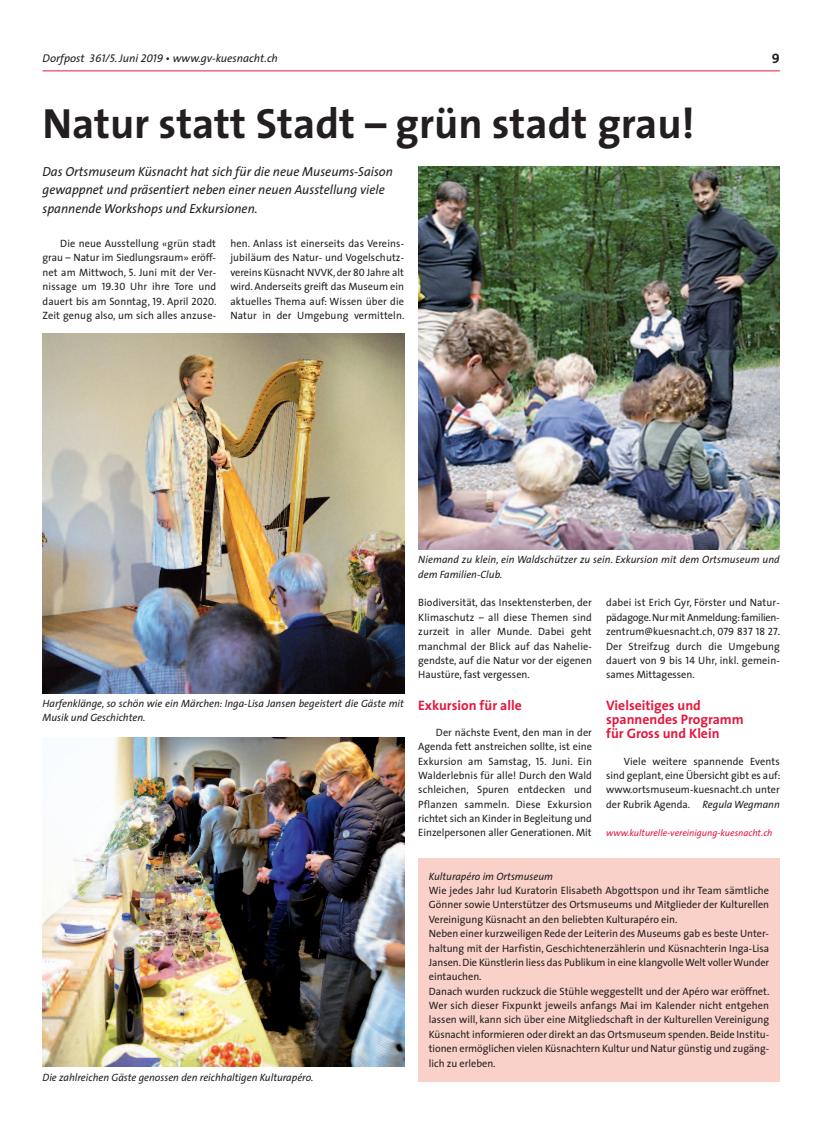
<style>
.page{position:relative;width:833px;height:1134px;background:#fff}
.page>*{position:absolute;margin:0;border:0;box-sizing:border-box;transform-origin:0 0}
.t1{font:700 42.5px "The Sans";color:#231f20}
.t2{font:700 13.75px/13.8px "The Sans";color:#e4183e}
.t3{font:13.75px "The Sans Bold Caps";color:#231f20}
.t4{font:italic 13.12px/18.8px "The Sans";color:#231f20}
.t5{font:italic 11.25px "The Sans";color:#231f20}
.t6{font:10.62px/14.4px "The Sans";color:#231f20;text-align:justify}
.t7{font:italic 10.62px/14.4px "The Sans";color:#231f20}
.t8{font:italic 9.38px "The Sans";color:#e4183e}
.s1{font-family:"The Sans Caps"}
.s2{font-style:italic}
</style>
<div class="page">
<hr style="left:43px;top:71px;width:737px;height:1px;background:#e4183e">
<img style="left:418px;top:167px;width:362px;height:382px">
<img style="left:43px;top:737px;width:361px;height:330px">
<img style="left:43px;top:334px;width:361px;height:359px">
<div style="left:418px;top:858px;width:362px;height:224px;background:#fad1c8"></div>
<p class="t5" style="left:43px;top:53px;width:237px">Dorfpost <span class="s1">361/5.</span> Juni <span class="s1">2019</span> • www.gv-kuesnacht.ch</p>
<p class="t3" style="left:772px;top:54px;width:9px">9</p>
<h1 class="t1" style="left:43px;top:107px;width:653px">Natur statt Stadt – grün stadt grau!</h1>
<p class="t4" style="left:43px;top:163px;width:352px">Das Ortsmuseum Küsnacht hat sich für die neue Museums-Saison gewappnet und präsentiert neben einer neuen Ausstellung viele spannende Workshops und Exkursionen.</p>
<p class="t6" style="left:43px;top:237px;width:176px;text-indent:18px">Die neue Ausstellung «grün stadt grau – Natur im Siedlungsraum» eröff&shy;net am Mittwoch, <span class="s1">5</span>. Juni mit der Ver&shy;nissage um <span class="s1">19.30</span> Uhr ihre Tore und dauert bis am Sonntag, <span class="s1">19</span>. April <span class="s1">2020</span>.<br>Zeit genug also, um sich alles anzuse-</p>
<p class="t6" style="left:230px;top:237px;width:176px">hen. Anlass ist einerseits das Vereins&shy;jubiläum des Natur- und Vogelschutz&shy;vereins Küsnacht NVVK,der <span class="s1">80</span> Jahre alt wird. Anderseits greift das Museum ein aktuelles Thema auf: Wissen über die Natur in der Umgebung vermitteln.</p>
<p class="t7" style="left:43px;top:697px;width:363px">Harfenklänge, so schön wie ein Märchen: Inga-Lisa Jansen begeistert die Gäste mit<br>Musik und Geschichten.</p>
<p class="t7" style="left:43px;top:1071px;width:272px">Die zahlreichen Gäste genossen den reichhaltigen Kulturapéro.</p>
<p class="t7" style="left:418px;top:554px;width:363px">Niemand zu klein, ein Waldschützer zu sein. Exkursion mit dem Ortsmuseum und dem Familien-Club.</p>
<p class="t6" style="left:418px;top:597px;width:175px">Biodiversität, das Insektensterben, der Klimaschutz – all diese Themen sind zurzeit in aller Munde. Dabei geht manchmal der Blick auf das Nahelie&shy;gendste, auf die Natur vor der eigenen Haustüre, fast vergessen.</p>
<p class="t2" style="left:418px;top:700px;width:105px">Exkursion für alle</p>
<p class="t6" style="left:418px;top:726px;width:175px;text-indent:18px">Der nächste Event, den man in der Agenda fett anstreichen sollte, ist eine Exkursion am Samstag, <span class="s1">15</span>. Juni. Ein Walderlebnis für alle! Durch den Wald schleichen, Spuren entdecken und Pflanzen sammeln. Diese Exkursion richtet sich an Kinder in Begleitung und Einzelpersonen aller Generationen. Mit</p>
<p class="t6" style="left:606px;top:597px;width:176px">dabei ist Erich Gyr, Förster und Natur&shy;pädagoge.Nur mit Anmeldung:familien&shy;zentrum@kuesnacht.ch, <span class="s1">079 837 18 27</span>.<br>Der Streifzug durch die Umgebung dauert von <span class="s1">9</span> bis <span class="s1">14</span> Uhr, inkl. gemein&shy;sames Mittagessen.</p>
<p class="t2" style="left:606px;top:700px;width:139px">Vielseitiges und spannendes Programm für Gross und Klein</p>
<p class="t6" style="left:606px;top:755px;width:176px;text-indent:18px">Viele weitere spannende Events sind geplant, eine Übersicht gibt es auf: www.ortsmuseum-kuesnacht.ch unter der Rubrik Agenda. <span class="s2">Regula Wegmann</span></p>
<p class="t8" style="left:606px;top:829px;width:168px">www.kulturelle-vereinigung-kuesnacht.ch</p>
<p class="t7" style="left:429px;top:870px;width:126px">Kulturapéro im Ortsmuseum</p>
<p class="t6" style="left:429px;top:884px;width:342px;text-align:left">Wie jedes Jahr lud Kuratorin Elisabeth Abgottspon und ihr Team sämtliche Gönner sowie Unterstützer des Ortsmuseums und Mitglieder der Kulturellen Vereinigung Küsnacht an den beliebten Kulturapéro ein.<br>Neben einer kurzweiligen Rede der Leiterin des Museums gab es beste Unter&shy;haltung mit der Harfistin, Geschichtenerzählerin und Küsnachterin Inga-Lisa Jansen.Die Künstlerin liess das Publikum in eine klangvolleWelt vollerWunder eintauchen.<br>Danach wurden ruckzuck die Stühle weggestellt und der Apéro war eröffnet.<br>Wer sich dieser Fixpunkt jeweils anfangs Mai im Kalender nicht entgehen lassen will, kann sich über eine Mitgliedschaft in der Kulturellen Vereinigung Küsnacht informieren oder direkt an das Ortsmuseum spenden.Beide Institu&shy;tionen ermöglichen vielen Küsnachtern Kultur und Natur günstig und zugäng&shy;lich zu erleben.</p>
</div>
